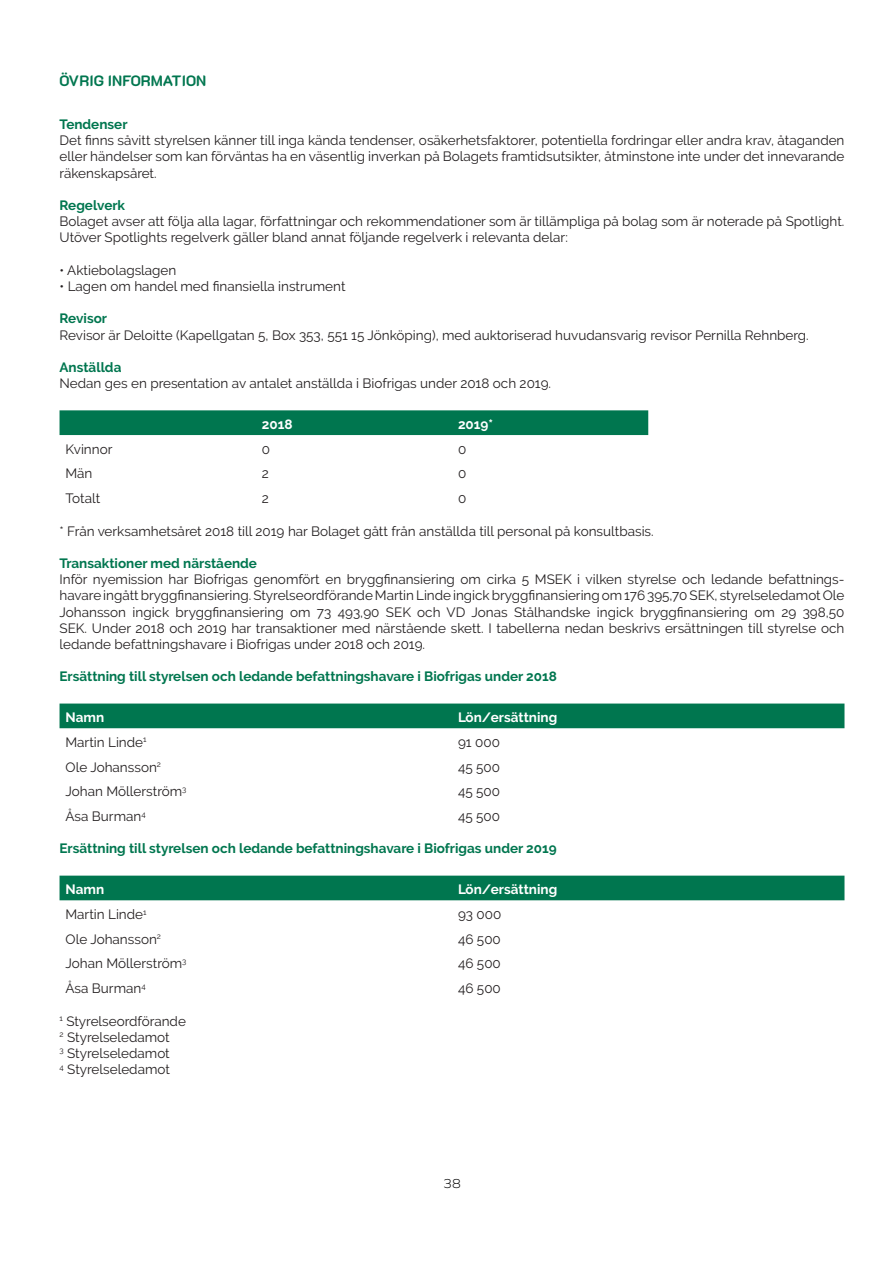
<style>
.page{position:relative;width:893px;height:1263px;background:#fff}
.page>*{position:absolute;margin:0;border:0;box-sizing:border-box;transform-origin:0 0}
.Rubrik_1{font:700 15px "K2 D";color:#00764f}
.t1{font:13.5px/16.2px "Raleway";color:#231f20;text-align:justify}
.t2{font:700 13.5px "Raleway";color:#00764f}
.t3{font:700 13.5px "Raleway";color:#fff}
.t4{font:300 13.5px "Graphie";color:#000}
</style>
<div class="page">
<div style="left:60px;top:410px;width:588px;height:25px;background:#00764f"></div>
<div style="left:60px;top:703px;width:784px;height:25px;background:#00764f"></div>
<div style="left:60px;top:876px;width:784px;height:24px;background:#00764f"></div>
<p class="Rubrik_1" style="left:60px;top:72px;width:148px">ÖVRIG INFORMATION</p>
<p class="t2" style="left:60px;top:116px;width:70px">Tendenser</p>
<p class="t1" style="left:60px;top:132px;width:786px">Det finns såvitt styrelsen känner till inga kända tendenser, osäkerhetsfaktorer, potentiella fordringar eller andra krav, åtaganden eller händelser som kan förväntas ha en väsentlig inverkan på Bolagets framtidsutsikter, åtminstone inte under det innevarande räkenskapsåret.</p>
<p class="t2" style="left:60px;top:197px;width:67px">Regelverk</p>
<p class="t1" style="left:60px;top:213px;width:786px">Bolaget avser att följa alla lagar, författningar och rekommendationer som är tillämpliga på bolag som är noterade på Spotlight.<br>Utöver Spotlights regelverk gäller bland annat följande regelverk i relevanta delar:</p>
<p class="t1" style="left:60px;top:262px;width:118px">• Aktiebolagslagen</p>
<p class="t1" style="left:60px;top:278px;width:287px">• Lagen om handel med finansiella instrument</p>
<p class="t2" style="left:60px;top:311px;width:49px">Revisor</p>
<p class="t1" style="left:60px;top:327px;width:751px">Revisor är Deloitte (Kapellgatan 5, Box 353, 551 15 Jönköping), med auktoriserad huvudansvarig revisor Pernilla Rehnberg.</p>
<p class="t2" style="left:60px;top:359px;width:63px">Anställda</p>
<p class="t1" style="left:60px;top:375px;width:493px">Nedan ges en presentation av antalet anställda i Biofrigas under 2018 och 2019.</p>
<p class="t3" style="left:262px;top:417px;width:32px">2018</p>
<p class="t3" style="left:458px;top:417px;width:37px">2019*</p>
<p class="t1" style="left:66px;top:441px;width:48px">Kvinnor</p>
<p class="t1" style="left:262px;top:441px;width:10px">0</p>
<p class="t1" style="left:458px;top:441px;width:10px">0</p>
<p class="t1" style="left:66px;top:465px;width:29px">Män</p>
<p class="t1" style="left:262px;top:465px;width:9px">2</p>
<p class="t1" style="left:458px;top:465px;width:10px">0</p>
<p class="t1" style="left:66px;top:490px;width:36px">Totalt</p>
<p class="t1" style="left:262px;top:490px;width:9px">2</p>
<p class="t1" style="left:458px;top:490px;width:10px">0</p>
<p class="t1" style="left:60px;top:523px;width:596px">* Från verksamhetsåret 2018 till 2019 har Bolaget gått från anställda till personal på konsultbasis.</p>
<p class="t2" style="left:60px;top:555px;width:199px">Transaktioner med närstående</p>
<p class="t1" style="left:60px;top:571px;width:786px">Inför nyemission har Biofrigas genomfört en bryggfinansiering om cirka 5 MSEK i vilken styrelse och ledande befattnings&shy;havare ingått bryggfinansiering. Styrelseordförande Martin Linde ingick bryggfinansiering om 176 395,70 SEK, styrelseledamot Ole Johansson ingick bryggfinansiering om 73 493,90 SEK och VD Jonas Stålhandske ingick bryggfinansiering om 29 398,50<br>SEK. Under 2018 och 2019 har transaktioner med närstående skett. I tabellerna nedan beskrivs ersättningen till styrelse och ledande befattningshavare i Biofrigas under 2018 och 2019.</p>
<p class="t2" style="left:60px;top:669px;width:499px">Ersättning till styrelsen och ledande befattningshavare i Biofrigas under 2018</p>
<p class="t3" style="left:66px;top:710px;width:40px">Namn</p>
<p class="t3" style="left:458px;top:710px;width:101px">Lön/ersättning</p>
<p class="t1" style="left:66px;top:734px;width:83px">Martin Linde<sup>1</sup></p>
<p class="t1" style="left:458px;top:734px;width:43px">91 000</p>
<p class="t1" style="left:66px;top:759px;width:97px">Ole Johansson<sup>2</sup></p>
<p class="t1" style="left:458px;top:759px;width:44px">45 500</p>
<p class="t1" style="left:66px;top:783px;width:122px">Johan Möllerström<sup>3</sup></p>
<p class="t1" style="left:458px;top:783px;width:44px">45 500</p>
<p class="t1" style="left:66px;top:808px;width:82px">Åsa Burman<sup>4</sup></p>
<p class="t1" style="left:458px;top:808px;width:44px">45 500</p>
<p class="t2" style="left:60px;top:841px;width:499px">Ersättning till styrelsen och ledande befattningshavare i Biofrigas under 2019</p>
<p class="t3" style="left:66px;top:882px;width:40px">Namn</p>
<p class="t3" style="left:458px;top:882px;width:101px">Lön/ersättning</p>
<p class="t1" style="left:66px;top:906px;width:83px">Martin Linde<sup>1</sup></p>
<p class="t1" style="left:458px;top:906px;width:45px">93 000</p>
<p class="t1" style="left:66px;top:931px;width:97px">Ole Johansson<sup>2</sup></p>
<p class="t1" style="left:458px;top:931px;width:44px">46 500</p>
<p class="t1" style="left:66px;top:955px;width:122px">Johan Möllerström<sup>3</sup></p>
<p class="t1" style="left:458px;top:955px;width:44px">46 500</p>
<p class="t1" style="left:66px;top:980px;width:82px">Åsa Burman<sup>4</sup></p>
<p class="t1" style="left:458px;top:980px;width:44px">46 500</p>
<p class="t1" style="left:60px;top:1012px;width:128px"><sup>1</sup> Styrelseordförande</p>
<p class="t1" style="left:60px;top:1029px;width:112px"><sup>2</sup> Styrelseledamot</p>
<p class="t1" style="left:60px;top:1045px;width:112px"><sup>3</sup> Styrelseledamot</p>
<p class="t1" style="left:60px;top:1061px;width:112px"><sup>4</sup> Styrelseledamot</p>
<p class="t4" style="left:443px;top:1175px;width:19px">38</p>
</div>
